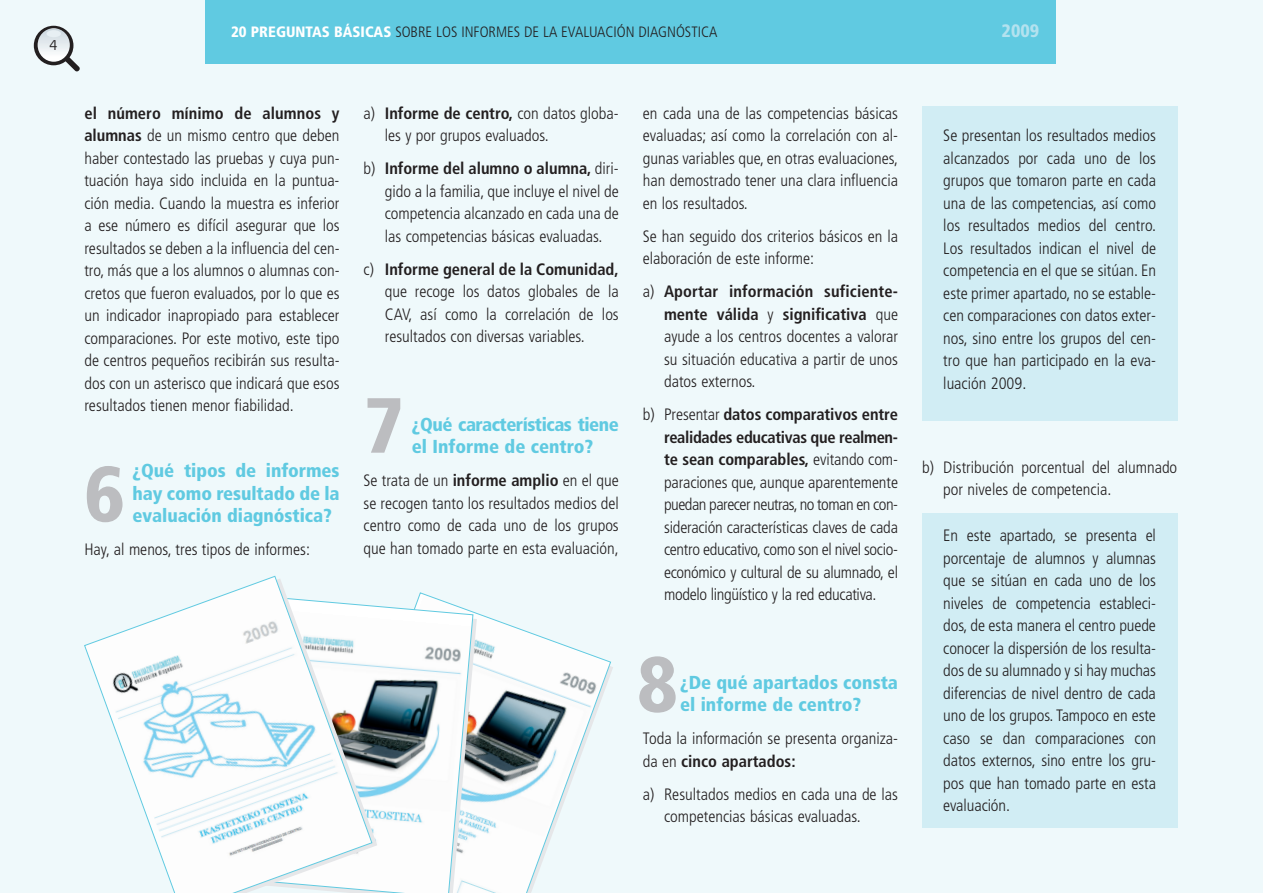
<style>
.page{position:relative;width:1263px;height:893px;background:#fff}
.page>*{position:absolute;margin:0;border:0;box-sizing:border-box;transform-origin:0 0}
.t1{font:900 condensed 78px "Frutiger";color:#bcbdc0}
.t2{font:900 condensed 18.75px/22.5px "Frutiger";letter-spacing:-.005em;color:#60cae1;text-align:justify}
.t3{font:900 condensed 18.75px/22.5px "Frutiger";letter-spacing:-.025em;color:#60cae1}
.t4{font:900 condensed 18px "Frutiger";color:#b3e2ef}
.t5{font:300 condensed 16.5px/22.5px "Frutiger";color:#231f20;text-align:justify}
.t6{font:300 15.75px "Bell Gothic";color:#231f20}
.t7{font:300 condensed 15px "Frutiger";color:#231f20}
.s1{font-weight:900;color:#fff}
.s2{font-weight:700}
</style>
<div class="page">
<div style="left:0;top:0;width:1262px;height:893px;background:#eff9fb"></div>
<div style="left:922px;top:107px;width:255px;height:314px;background:#d1edf4"></div>
<div style="left:922px;top:513px;width:255px;height:315px;background:#d1edf4"></div>
<div style="left:206px;top:0;width:850px;height:64px;background:#60cae1"></div>
<svg style="left:34px;top:26px;width:46px;height:46px"></svg>
<svg style="left:418px;top:592px;width:193px;height:301px"></svg>
<svg style="left:377px;top:597px;width:96px;height:296px"></svg>
<svg style="left:84px;top:576px;width:288px;height:317px"></svg>
<p class="t6" style="left:49px;top:39px;width:10px">4</p>
<p class="t7" style="left:231px;top:26px;width:488px"><span class="s1">20 PREGUNTAS BÁSICAS</span> SOBRE LOS INFORMES DE LA EVALUACIÓN DIAGNÓSTICA</p>
<p class="t4" style="left:1002px;top:24px;width:39px">2009</p>
<p class="t5" style="left:84px;top:103px;width:257px"><span class="s2">el número mínimo de alumnos y alumnas</span> de un mismo centro que deben haber contestado las pruebas y cuya pun&shy;tuación haya sido incluida en la puntua&shy;ción media. Cuando la muestra es inferior a ese número es difícil asegurar que los resultados se deben a la influencia del cen&shy;tro, más que a los alumnos o alumnas con&shy;cretos que fueron evaluados, por lo que es un indicador inapropiado para establecer comparaciones. Por este motivo, este tipo de centros pequeños recibirán sus resulta&shy;dos con un asterisco que indicará que esos resultados tienen menor fiabilidad.</p>
<p class="t2" style="left:133px;top:461px;width:208px">¿Qué tipos de informes hay como resultado de la evaluación diagnóstica?</p>
<p class="t5" style="left:84px;top:540px;width:227px">Hay, al menos, tres tipos de informes:</p>
<h1 class="t1" style="left:84px;top:463px;width:42px">6</h1>
<p class="t5" style="left:385px;top:103px;width:235px;text-indent:-21px">a) <span class="s2">Informe de centro,</span> con datos globa&shy;les y por grupos evaluados.</p>
<p class="t5" style="left:385px;top:159px;width:235px;text-indent:-21px">b) <span class="s2">Informe del alumno o alumna,</span> diri&shy;gido a la familia, que incluye el nivel de competencia alcanzado en cada una de las competencias básicas evaluadas.</p>
<p class="t5" style="left:385px;top:259px;width:235px;text-indent:-21px">c) <span class="s2">Informe general de la Comunidad, </span>que recoge los datos globales de la CAV, así como la correlación de los resultados con diversas variables.</p>
<h1 class="t1" style="left:364px;top:394px;width:42px">7</h1>
<p class="t3" style="left:412px;top:415px;width:208px">¿Qué características tiene el Informe de centro?</p>
<p class="t5" style="left:364px;top:471px;width:257px">Se trata de un <span class="s2">informe amplio</span> en el que se recogen tanto los resultados medios del centro como de cada uno de los grupos que han tomado parte en esta evaluación,</p>
<p class="t5" style="left:643px;top:103px;width:257px">en cada una de las competencias básicas evaluadas; así como la correlación con al&shy;gunas variables que, en otras evaluaciones, han demostrado tener una clara influencia en los resultados.</p>
<p class="t5" style="left:643px;top:226px;width:257px">Se han seguido dos criterios básicos en la elaboración de este informe:</p>
<p class="t5" style="left:664px;top:282px;width:235px;text-indent:-21px">a) <span class="s2">Aportar información suficiente&shy;mente válida</span> y <span class="s2">significativa</span> que ayude a los centros docentes a valorar su situación educativa a partir de unos datos externos.</p>
<p class="t5" style="left:664px;top:405px;width:235px;text-indent:-21px">b) Presentar <span class="s2">datos comparativos entre realidades educativas que realmen&shy;te sean comparables,</span> evitando com&shy;paraciones que, aunque aparentemente puedan parecer neutras, no toman en con&shy;sideración características claves de cada centro educativo, como son el nivel socio&shy;económico y cultural de su alumnado, el modelo lingüístico y la red educativa.</p>
<h1 class="t1" style="left:637px;top:653px;width:42px">8</h1>
<p class="t2" style="left:680px;top:673px;width:219px">¿De qué apartados consta el informe de centro?</p>
<p class="t5" style="left:643px;top:729px;width:257px">Toda la información se presenta organiza&shy;da en <span class="s2">cinco apartados:</span></p>
<p class="t5" style="left:664px;top:784px;width:235px;text-indent:-21px">a) Resultados medios en cada una de las competencias básicas evaluadas.</p>
<p class="t5" style="left:943px;top:126px;width:214px">Se presentan los resultados medios alcanzados por cada uno de los grupos que tomaron parte en cada una de las competencias, así como los resultados medios del centro.<br>Los resultados indican el nivel de competencia en el que se sitúan. En este primer apartado, no se estable&shy;cen comparaciones con datos exter&shy;nos, sino entre los grupos del cen&shy;tro que han participado en la eva&shy;luación 2009.</p>
<p class="t5" style="left:943px;top:457px;width:235px;text-indent:-21px">b) Distribución porcentual del alumnado por niveles de competencia.</p>
<p class="t5" style="left:943px;top:525px;width:214px">En este apartado, se presenta el porcentaje de alumnos y alumnas que se sitúan en cada uno de los niveles de competencia estableci&shy;dos, de esta manera el centro puede conocer la dispersión de los resulta&shy;dos de su alumnado y si hay muchas diferencias de nivel dentro de cada uno de los grupos. Tampoco en este caso se dan comparaciones con datos externos, sino entre los gru&shy;pos que han tomado parte en esta evaluación.</p>
</div>
